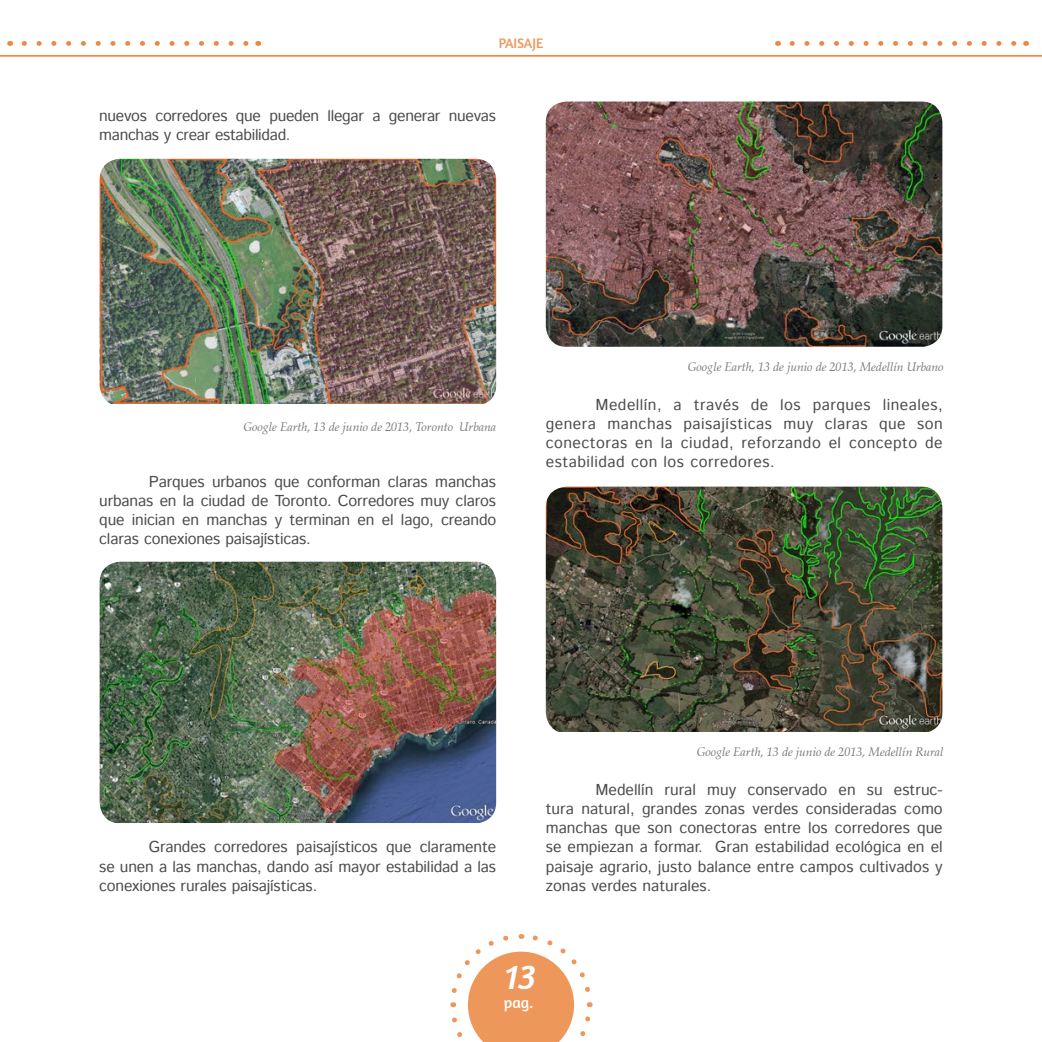
<style>
.page{position:relative;width:1042px;height:1042px;background:#fff}
.page>*{position:absolute;margin:0;border:0;box-sizing:border-box;transform-origin:0 0}
.t1{font:italic 36.75px "Amaranth";color:#fff}
.Body{font:15.75px/19.2px "Istok Web";letter-spacing:-.01em;color:#4b4c4d;text-align:justify}
.t2{font:15.75px "Amaranth";color:#fff}
.t3{font:14px "Amaranth";color:#ed975b}
.pie_de_foto{font:italic 12.25px "Zapf Calligraphic 801 BT";color:#76787b}
</style>
<div class="page">
<svg style="left:450px;top:934px;width:143px;height:108px"></svg>
<hr style="left:0;top:55px;width:1042px;height:2px;background:#ea8a48">
<svg style="left:792px;top:41px;width:225px;height:5px"></svg>
<svg style="left:24px;top:41px;width:225px;height:5px"></svg>
<img style="left:100px;top:159px;width:396px;height:245px">
<img style="left:100px;top:562px;width:396px;height:261px">
<img style="left:546px;top:102px;width:396px;height:245px">
<img style="left:546px;top:487px;width:396px;height:245px">
<p class="t3" style="left:499px;top:35px;width:46px">PAISAJE</p>
<p class="Body" style="left:99px;top:107px;width:398px">nuevos corredores que pueden llegar a generar nuevas manchas y crear estabilidad.</p>
<p class="pie_de_foto" style="left:243px;top:419px;width:254px">Google Earth, 13 de junio de 2013, Toronto Urbana</p>
<p class="Body" style="left:99px;top:472px;width:398px;text-indent:50px">Parques urbanos que conforman claras manchas urbanas en la ciudad de Toronto. Corredores muy claros que inician en manchas y terminan en el lago, creando claras conexiones paisajísticas.</p>
<p class="pie_de_foto" style="left:688px;top:359px;width:257px">Google Earth, 13 de junio de 2013, Medellín Urbano</p>
<p class="Body" style="left:546px;top:395px;width:398px;text-indent:50px">Medellín, a través de los parques lineales, genera manchas paisajísticas muy claras que son conectoras en la ciudad, reforzando el concepto de estabilidad con los corredores.</p>
<p class="Body" style="left:99px;top:838px;width:398px;text-indent:50px">Grandes corredores paisajísticos que claramente se unen a las manchas, dando así mayor estabilidad a las conexiones rurales paisajísticas.</p>
<p class="pie_de_foto" style="left:697px;top:744px;width:248px">Google Earth, 13 de junio de 2013, Medellín Rural</p>
<p class="Body" style="left:546px;top:780px;width:398px;text-indent:50px">Medellín rural muy conservado en su estruc&shy;tura natural, grandes zonas verdes consideradas como manchas que son conectoras entre los corredores que se empiezan a formar. Gran estabilidad ecológica en el paisaje agrario, justo balance entre campos cultivados y zonas verdes naturales.</p>
<h1 class="t1" style="left:505px;top:955px;width:33px">13</h1>
<p class="t2" style="left:504px;top:993px;width:31px">pag.</p>
</div>
